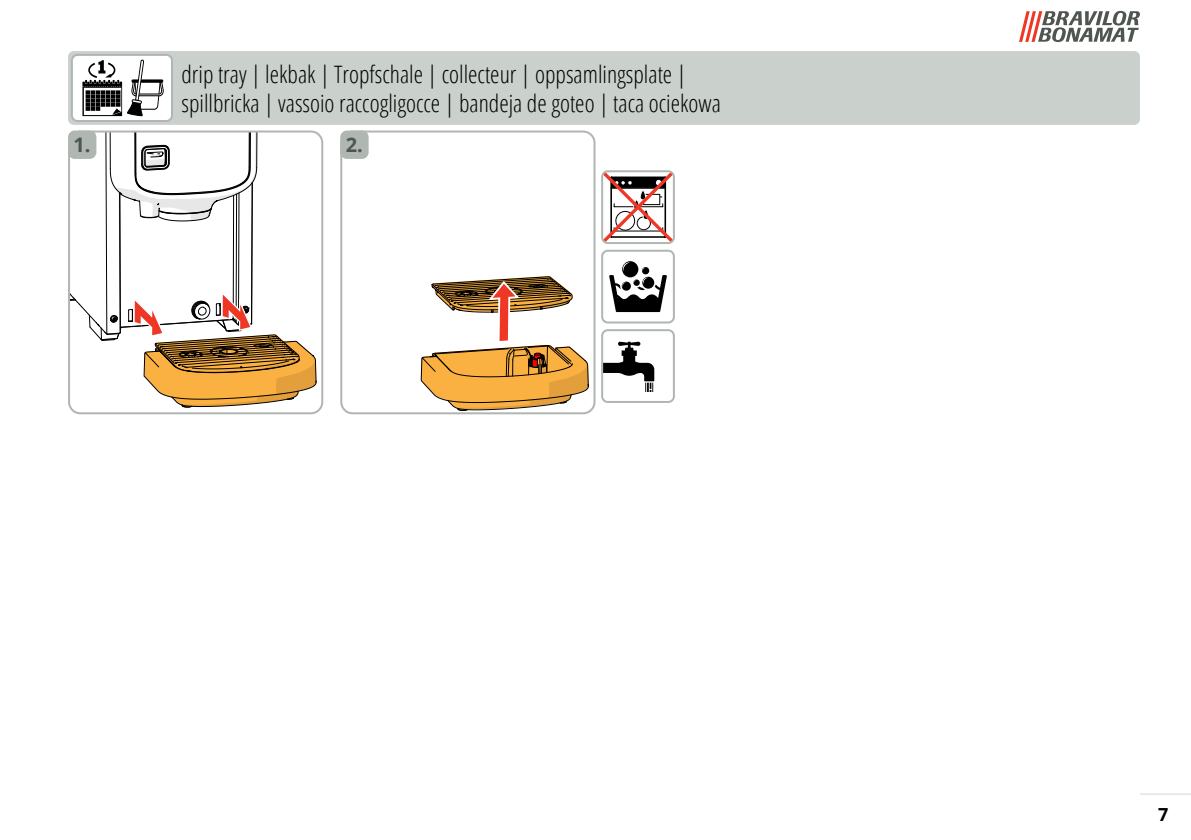
<style>
.page{position:relative;width:1191px;height:840px;background:#fff}
.page>*{position:absolute;margin:0;border:0;box-sizing:border-box;transform-origin:0 0}
.header_text_20_inspr{font:300 condensed 24px "Open Sans";color:#000}
.nummering_plaatjes{font:700 20px "Open Sans";color:#4f5650}
.t1{font:700 18px "Open Sans";color:#000}
</style>
<div class="page">
<hr style="left:1140px;top:793px;width:51px;height:1px;background:#d4d8d5">
<svg style="left:1019px;top:11px;width:121px;height:31px"></svg>
<svg style="left:420px;top:276px;width:169px;height:135px"></svg>
<div style="left:340px;top:130px;width:255px;height:284px;border:2px solid #b0b6b2;border-radius:11px"></div>
<svg style="left:71px;top:133px;width:246px;height:275px"></svg>
<div style="left:68px;top:130px;width:255px;height:284px;border:2px solid #b0b6b2;border-radius:11px"></div>
<svg style="left:609px;top:262px;width:58px;height:50px"></svg>
<div style="left:601px;top:249px;width:74px;height:74px;border:2px solid #b0b6b2;border-radius:6px"></div>
<svg style="left:604px;top:173px;width:68px;height:68px"></svg>
<div style="left:601px;top:170px;width:74px;height:74px;border:2px solid #b0b6b2;border-radius:6px"></div>
<svg style="left:604px;top:341px;width:50px;height:50px"></svg>
<div style="left:601px;top:329px;width:74px;height:74px;border:2px solid #b0b6b2;border-radius:6px"></div>
<div style="left:69px;top:131px;width:26px;height:27px;background:#b0b6b2;border-radius:6px"></div>
<div style="left:68px;top:130px;width:28px;height:29px;border:2px solid #b0b6b2;border-radius:6px"></div>
<div style="left:341px;top:131px;width:27px;height:27px;background:#b0b6b2;border-radius:6px"></div>
<div style="left:340px;top:130px;width:29px;height:29px;border:2px solid #b0b6b2;border-radius:6px"></div>
<div style="left:68px;top:51px;width:1072px;height:74px;background:#cad0cc;border-radius:6px"></div>
<div style="left:72px;top:55px;width:100px;height:66px;background:#fff;border-radius:6px"></div>
<svg style="left:82px;top:60px;width:82px;height:57px"></svg>
<div style="left:71px;top:54px;width:102px;height:68px;border:2px solid #b0b6b2;border-radius:6px"></div>
<p class="header_text_20_inspr" style="left:181px;top:58px;width:506px">drip tray | lekbak | Tropfschale | collecteur | oppsamlingsplate |</p>
<p class="header_text_20_inspr" style="left:181px;top:86px;width:541px">spillbricka | vassoio raccogligocce | bandeja de goteo | taca ociekowa</p>
<p class="nummering_plaatjes" style="left:73px;top:131px;width:19px">1.</p>
<p class="nummering_plaatjes" style="left:346px;top:131px;width:19px">2.</p>
<p class="t1" style="left:1158px;top:801px;width:12px">7</p>
</div>
